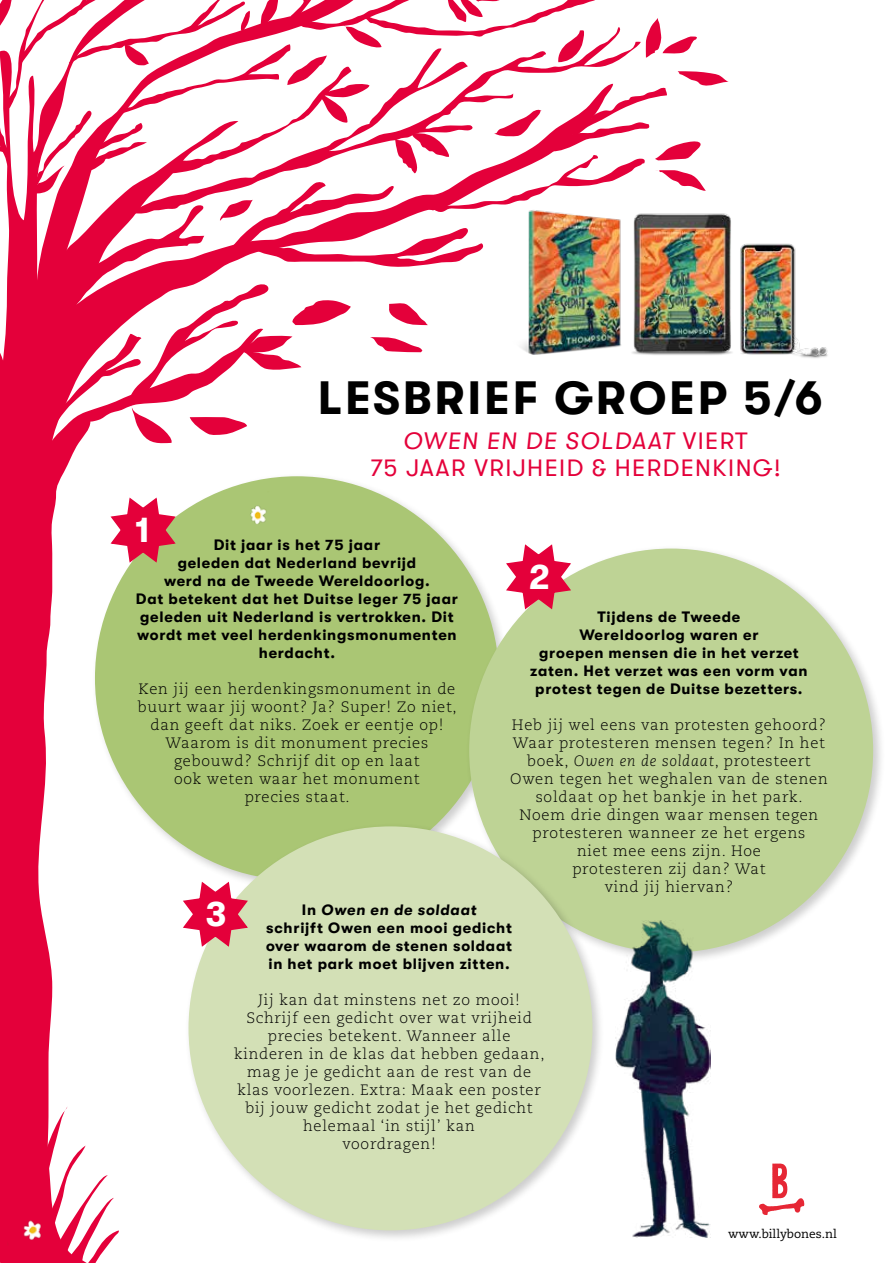
<style>
.page{position:relative;width:893px;height:1263px;background:#fff}
.page>*{position:absolute;margin:0;border:0;box-sizing:border-box;transform-origin:0 0}
.t1{font:700 46.5px "GT Walsheim";letter-spacing:.06em;color:#000}
.t2{font:700 34.5px "GT Walsheim";color:#fff}
.t3{font:24px/27px "GT Walsheim";letter-spacing:.06em;color:#e4003a;text-align:center}
.t4{font:300 15px/18px "Caecilia LT Pro 45";letter-spacing:.05em;color:#000;text-align:center}
.t5{font:700 15px/18px "GT Walsheim";letter-spacing:.05em;color:#000;text-align:center}
.t6{font:12px "Caecilia LT Pro 55 Roman";color:#000}
.s1{font-style:italic}
.s2{font-family:"Caecilia LT Std";font-style:italic}
</style>
<div class="page">
<svg style="left:0;top:444px;width:78px;height:662px;fill:#e4003a"></svg>
<svg style="left:0;top:1106px;width:119px;height:157px"></svg>
<svg style="left:0;top:0;width:729px;height:444px"></svg>
<div style="left:95px;top:476px;width:404px;height:404px;background:#aac674;border-radius:50%"></div>
<svg style="left:110px;top:497px;width:67px;height:67px"></svg>
<div style="left:465px;top:545px;width:420px;height:420px;background:#000;opacity:.2"></div>
<div style="left:469px;top:549px;width:404px;height:403px;background:#bed395;border-radius:50%"></div>
<svg style="left:505px;top:544px;width:67px;height:67px"></svg>
<div style="left:185px;top:822px;width:420px;height:420px;background:#000;opacity:.2"></div>
<div style="left:189px;top:826px;width:403px;height:404px;background:#d3e0b6;border-radius:50%"></div>
<svg style="left:183px;top:880px;width:66px;height:68px"></svg>
<img style="left:8px;top:1195px;width:77px;height:68px">
<img style="left:250px;top:505px;width:16px;height:19px">
<svg style="left:759px;top:1163px;width:45px;height:52px"></svg>
<img style="left:616px;top:920px;width:95px;height:317px">
<img style="left:503px;top:203px;width:124px;height:164px">
<img style="left:618px;top:206px;width:113px;height:154px">
<img style="left:722px;top:237px;width:106px;height:129px">
<h1 class="t1" style="left:318px;top:372px;width:506px">LESBRIEF GROEP 5/6</h1>
<h3 class="t3" style="left:370px;top:428px;width:412px"><span class="s1">OWEN EN DE SOLDAAT</span> VIERT<br>75 JAAR VRIJHEID &amp; HERDENKING!</h3>
<h2 class="t2" style="left:136px;top:511px;width:16px">1</h2>
<p class="t5" style="left:136px;top:535px;width:323px">Dit jaar is het 75 jaar<br>geleden dat Nederland bevrijd<br>werd na de Tweede Wereldoorlog.<br>Dat betekent dat het Duitse leger 75 jaar geleden uit Nederland is vertrokken. Dit wordt met veel herdenkingsmonumenten herdacht.</p>
<p class="t4" style="left:138px;top:679px;width:321px">Ken jij een herdenkingsmonument in de buurt waar jij woont? Ja? Super! Zo niet, dan geeft dat niks. Zoek er eentje op!<br>Waarom is dit monument precies gebouwd? Schrijf dit op en laat<br>ook weten waar het monument<br>precies staat.</p>
<h2 class="t2" style="left:529px;top:557px;width:23px">2</h2>
<p class="t5" style="left:530px;top:608px;width:279px">Tijdens de Tweede<br>Wereldoorlog waren er<br>groepen mensen die in het verzet zaten. Het verzet was een vorm van protest tegen de Duitse bezetters.</p>
<p class="t4" style="left:510px;top:715px;width:319px">Heb jij wel eens van protesten gehoord?<br>Waar protesteren mensen tegen? In het boek, <span class="s2">Owen en de soldaat</span>, protesteert<br>Owen tegen het weghalen van de stenen soldaat op het bankje in het park.<br>Noem drie dingen waar mensen tegen protesteren wanneer ze het ergens<br>niet mee eens zijn. Hoe<br>protesteren zij dan? Wat<br>vind jij hiervan?</p>
<h2 class="t2" style="left:206px;top:895px;width:22px">3</h2>
<p class="t5" style="left:266px;top:901px;width:247px">In <span class="s1">Owen en de soldaat<br></span>schrijft Owen een mooi gedicht over waarom de stenen soldaat in het park moet blijven zitten.</p>
<p class="t4" style="left:234px;top:990px;width:312px">Jij kan dat minstens net zo mooi!<br>Schrijf een gedicht over wat vrijheid precies betekent. Wanneer alle kinderen in de klas dat hebben gedaan, mag je je gedicht aan de rest van de klas voorlezen. Extra: Maak een poster bij jouw gedicht zodat je het gedicht helemaal ‘in stijl’ kan<br>voordragen!</p>
<p class="t6" style="left:728px;top:1225px;width:110px">www.billybones.nl</p>
</div>
